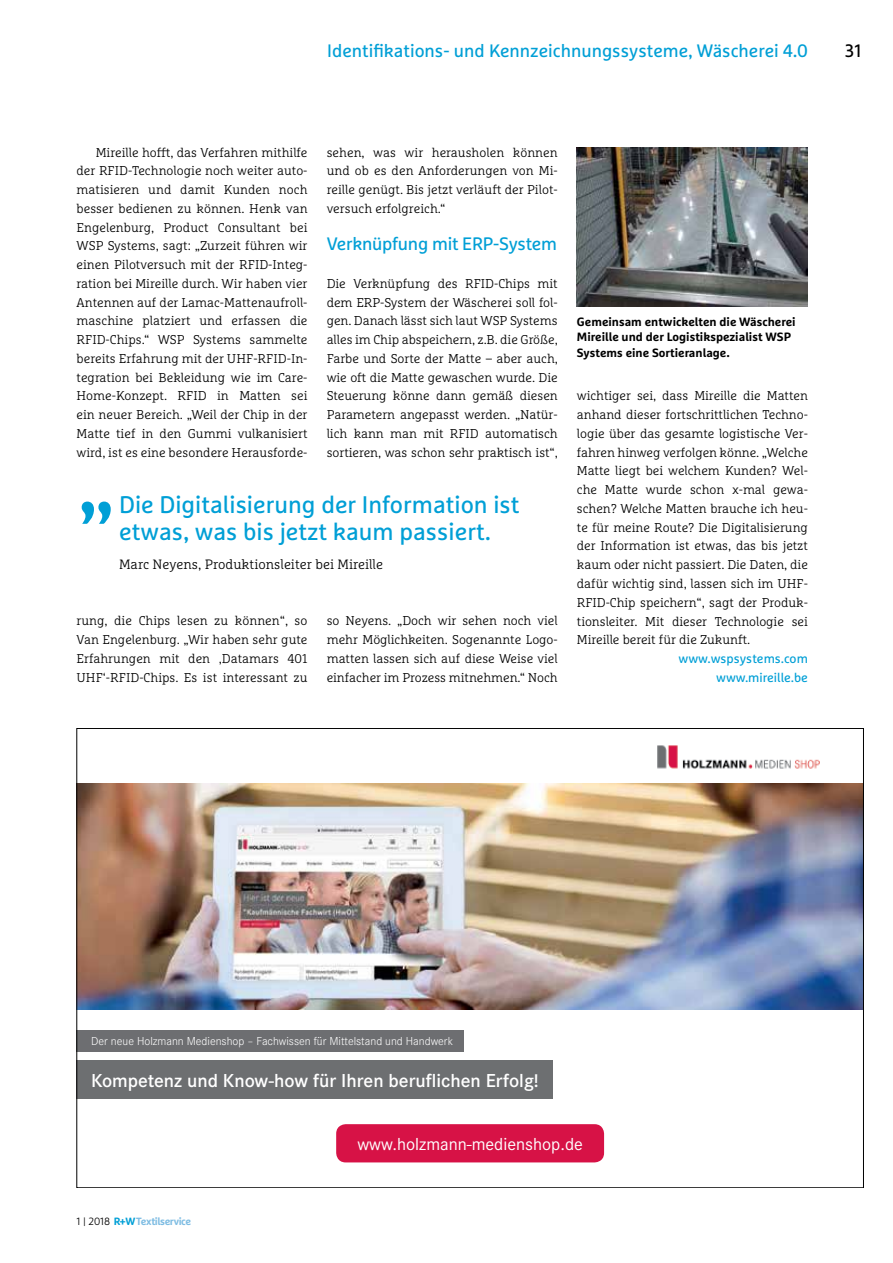
<style>
.page{position:relative;width:893px;height:1263px;background:#fff}
.page>*{position:absolute;margin:0;border:0;box-sizing:border-box;transform-origin:0 0}
.t1{font:85.5px "Marselis Pro";color:#009fd6}
.t2{font:24px/27px "Marselis Pro";color:#009fd6}
.t3{font:600 19.5px "Corporate S";color:#fff}
.t4{font:18px "Marselis Pro";color:#009fd6}
.t5{font:18px "Corporate S";color:#fff}
.t6{font:18px "Marselis Pro";color:#000}
.t7{font:300 13.5px "Marselis Slab Pro";color:#000}
.t8{font:300 12.75px/18.8px "Marselis Slab Pro";letter-spacing:-.005em;color:#000;text-align:justify}
.t9{font:12.75px/18.8px "Marselis Pro";color:#009fd6;text-align:right}
.t10{font:700 12px/15.8px "Marselis Pro";color:#000}
.t11{font:300 12px "Corporate S";color:#fff}
.t12{font:700 10.5px "Marselis Pro";letter-spacing:-.04em;color:#7fbde3}
.s1{font-weight:300;color:#000}
.s2{color:#009fd6}
</style>
<div class="page">
<img style="left:577px;top:148px;width:231px;height:159px">
<div style="left:77px;top:1030px;width:387px;height:22px;background:#6d6e71"></div>
<div style="left:77px;top:1060px;width:476px;height:39px;background:#6d6f71"></div>
<div style="left:336px;top:1124px;width:268px;height:38px;background:#d71246;border-radius:10px"></div>
<img style="left:657px;top:745px;width:163px;height:24px">
<img style="left:79px;top:784px;width:783px;height:225px">
<h3 class="t4" style="left:327px;top:39px;width:482px">Identifikations- und Kennzeichnungssysteme, Wäscherei 4.0</h3>
<h3 class="t6" style="left:845px;top:39px;width:18px">31</h3>
<p class="t8" style="left:77px;top:142px;width:233px;text-indent:19px">Mireille hofft, das Verfahren mithilfe der RFID-Technologie noch weiter auto&shy;matisieren und damit Kunden noch besser bedienen zu können. Henk van Engelenburg, Product Consultant bei WSP Systems, sagt: „Zurzeit führen wir einen Pilotversuch mit der RFID-Integ&shy;ration bei Mireille durch. Wir haben vier Antennen auf der Lamac-Mattenaufroll&shy;maschine platziert und erfassen die RFID-Chips.“ WSP Systems sammelte bereits Erfahrung mit der UHF-RFID-In&shy;tegration bei Bekleidung wie im Care-Home-Konzept. RFID in Matten sei ein neuer Bereich. „Weil der Chip in der Matte tief in den Gummi vulkanisiert wird, ist es eine besondere Herausforde-</p>
<p class="t8" style="left:327px;top:143px;width:233px">sehen, was wir herausholen können und ob es den Anforderungen von Mi&shy;reille genügt. Bis jetzt verläuft der Pilot&shy;versuch erfolgreich.“</p>
<h3 class="t4" style="left:327px;top:233px;width:232px">Verknüpfung mit ERP-System</h3>
<p class="t8" style="left:327px;top:274px;width:233px">Die Verknüpfung des RFID-Chips mit dem ERP-System der Wäscherei soll fol&shy;gen. Danach lässt sich laut WSP Systems alles im Chip abspeichern, z.B. die Größe, Farbe und Sorte der Matte – aber auch, wie oft die Matte gewaschen wurde. Die Steuerung könne dann gemäß diesen Parametern angepasst werden. „Natür&shy;lich kann man mit RFID automatisch sortieren, was schon sehr praktisch ist“,</p>
<h1 class="t1" style="left:77px;top:431px;width:40px">„</h1>
<h2 class="t2" style="left:119px;top:491px;width:402px">Die Digitalisierung der Information ist etwas, was bis jetzt kaum passiert.</h2>
<p class="t7" style="left:119px;top:556px;width:266px">Marc Neyens, Produktionsleiter bei Mireille</p>
<p class="t8" style="left:77px;top:611px;width:233px">rung, die Chips lesen zu können“, so Van Engelenburg. „Wir haben sehr gute Erfahrungen mit den ‚Datamars 401<br>UHF‘-RFID-Chips. Es ist interessant zu</p>
<p class="t8" style="left:327px;top:611px;width:233px">so Neyens. „Doch wir sehen noch viel mehr Möglichkeiten. Sogenannte Logo&shy;matten lassen sich auf diese Weise viel einfacher im Prozess mitnehmen.“ Noch</p>
<p class="t10" style="left:577px;top:313px;width:220px">Gemeinsam entwickelten die Wäscherei<br>Mireille und der Logistikspezialist WSP<br>Systems eine Sortieranlage.</p>
<p class="t8" style="left:577px;top:386px;width:233px">wichtiger sei, dass Mireille die Matten anhand dieser fortschrittlichen Techno&shy;logie über das gesamte logistische Ver&shy;fahren hinweg verfolgen könne. „Welche Matte liegt bei welchem Kunden? Wel&shy;che Matte wurde schon x-mal gewa&shy;schen? Welche Matten brauche ich heu&shy;te für meine Route? Die Digitalisierung der Information ist etwas, das bis jetzt kaum oder nicht passiert. Die Daten, die dafür wichtig sind, lassen sich im UHF-RFID-Chip speichern“, sagt der Produk&shy;tionsleiter. Mit dieser Technologie sei Mireille bereit für die Zukunft.</p>
<p class="t9" style="left:678px;top:649px;width:131px">www.wspsystems.com www.mireille.be</p>
<p class="t11" style="left:91px;top:1034px;width:364px">Der neue Holzmann Medienshop – Fachwissen für Mittelstand und Handwerk</p>
<h3 class="t3" style="left:91px;top:1069px;width:449px">Kompetenz und Know-how für Ihren beruflichen Erfolg!</h3>
<p class="t12" style="left:77px;top:1215px;width:116px"><span class="s1">1 | 2018</span> <span class="s2">R+W</span>Textilservice</p>
<h3 class="t5" style="left:357px;top:1134px;width:227px">www.holzmann-medienshop.de</h3>
</div>
